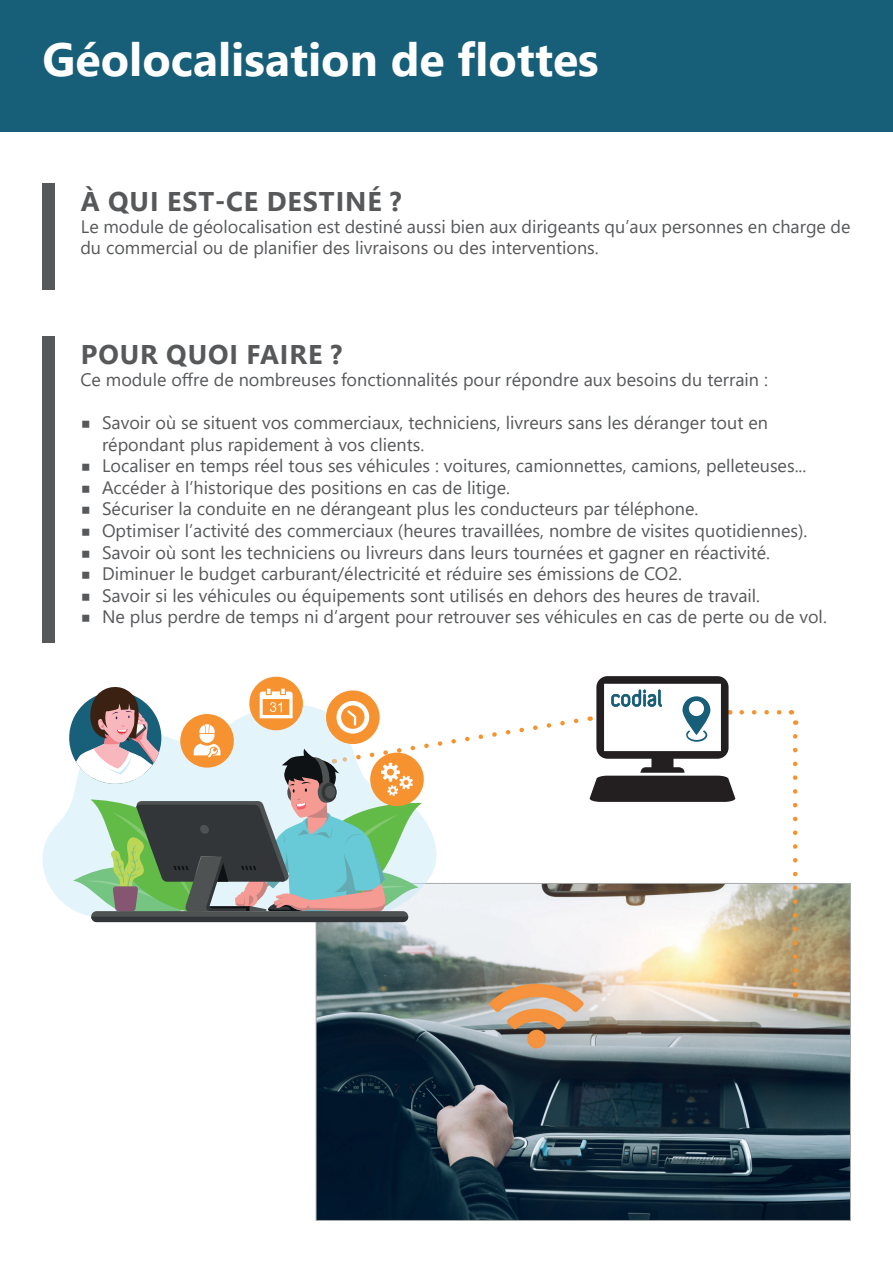
<style>
.page{position:relative;width:893px;height:1263px;background:#fff}
.page>*{position:absolute;margin:0;border:0;box-sizing:border-box;transform-origin:0 0}
.t1{font:700 46.5px "Segoe UI";color:#fff}
.t2{font:700 27px "Segoe UI";letter-spacing:.035em;color:#57585a}
.t3{font:18px/21.6px "Segoe UI";color:#57585a}
.s1{font-family:"Montserrat"}
</style>
<div class="page">
<div style="left:0;top:0;width:893px;height:132px;background:#175e78"></div>
<img style="left:318px;top:885px;width:531px;height:334px">
<div style="left:43px;top:183px;width:12px;height:106px;background:#57585a"></div>
<div style="left:43px;top:336px;width:12px;height:306px;background:#57585a"></div>
<svg style="left:742px;top:710px;width:40px;height:4px"></svg>
<svg style="left:793px;top:736px;width:4px;height:261px"></svg>
<svg style="left:43px;top:808px;width:26px;height:99px;fill:#e3f4fb"></svg>
<div style="left:249px;top:677px;width:54px;height:53px;background:#f69230;border-radius:50%"></div>
<svg style="left:69px;top:684px;width:512px;height:255px"></svg>
<svg style="left:590px;top:676px;width:145px;height:126px"></svg>
<h1 class="t1" style="left:43px;top:16px;width:558px">Géolocalisation de flottes</h1>
<h2 class="t2" style="left:81px;top:176px;width:322px">À QUI EST-CE DESTINÉ ?</h2>
<p class="t3" style="left:80px;top:214px;width:772px">Le module de géolocalisation est destiné aussi bien aux dirigeants qu’aux personnes en charge de du commercial ou de planifier des livraisons ou des interventions.</p>
<h2 class="t2" style="left:81px;top:329px;width:263px">POUR QUOI FAIRE ?</h2>
<p class="t3" style="left:80px;top:367px;width:689px">Ce module offre de nombreuses fonctionnalités pour répondre aux besoins du terrain :</p>
<p class="t3" style="left:102px;top:410px;width:667px;text-indent:-22px"><span class="s1">■</span> Savoir où se situent vos commerciaux, techniciens, livreurs sans les déranger tout en répondant plus rapidement à vos clients.</p>
<p class="t3" style="left:80px;top:453px;width:727px"><span class="s1">■</span> Localiser en temps réel tous ses véhicules : voitures, camionnettes, camions, pelleteuses...</p>
<p class="t3" style="left:80px;top:475px;width:431px"><span class="s1">■</span> Accéder à l’historique des positions en cas de litige.</p>
<p class="t3" style="left:80px;top:496px;width:619px"><span class="s1">■</span> Sécuriser la conduite en ne dérangeant plus les conducteurs par téléphone.</p>
<p class="t3" style="left:80px;top:518px;width:729px"><span class="s1">■</span> Optimiser l’activité des commerciaux (heures travaillées, nombre de visites quotidiennes).</p>
<p class="t3" style="left:80px;top:540px;width:691px"><span class="s1">■</span> Savoir où sont les techniciens ou livreurs dans leurs tournées et gagner en réactivité.</p>
<p class="t3" style="left:80px;top:561px;width:603px"><span class="s1">■</span> Diminuer le budget carburant/électricité et réduire ses émissions de CO2.</p>
<p class="t3" style="left:80px;top:583px;width:681px"><span class="s1">■</span> Savoir si les véhicules ou équipements sont utilisés en dehors des heures de travail.</p>
<p class="t3" style="left:80px;top:604px;width:748px"><span class="s1">■</span> Ne plus perdre de temps ni d’argent pour retrouver ses véhicules en cas de perte ou de vol.</p>
</div>
